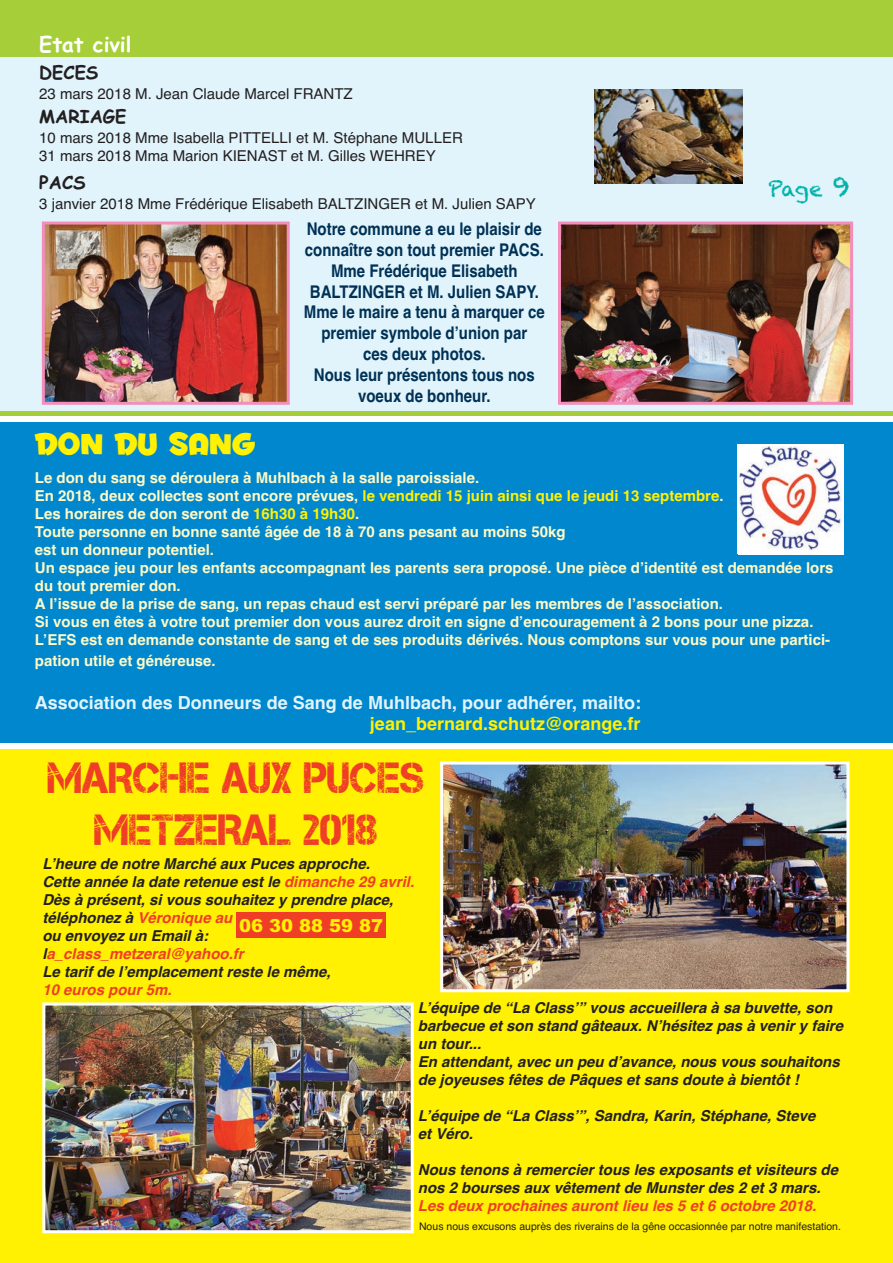
<style>
.page{position:relative;width:893px;height:1263px;background:#fff}
.page>*{position:absolute;margin:0;border:0;box-sizing:border-box;transform-origin:0 0}
.t1{font:43.5px/52.2px "Captureit";color:#ef3e25;text-align:center;scale:.94 1}
.t2{font:36px "Fontdinerdotcom Huggable";color:#fff101}
.t3{font:700 21px "Comic Sans MS";color:#fff}
.t4{font:21px "Chalkduster";color:#00b2aa}
.t5{font:700 18px "Helvetica";color:#e1f4fc}
.t6{font:700 18px "Helvetica";color:#fff101}
.t7{font:700 18px "Comic Sans MS";color:#231f20}
.t8{font:900 18px "Arial";color:#fff101}
.t9{font:700 17.4px/21px "Helvetica";color:#003155;text-align:center;scale:.86 1}
.t10{font:700 15px/18px "Helvetica";color:#fffac6}
.t11{font:italic 700 15px/18px "Helvetica";color:#231f20}
.t12{font:15px/18px "Helvetica";color:#231f20}
.t13{font:italic 700 15px "Helvetica";color:#ef3e25}
.t14{font:10.5px "Helvetica";color:#231f20}
.s1{font-size:27px}
.s2{color:#fff101}
.s3{color:#ef3e25}
</style>
<div class="page">
<div style="left:0;top:749px;width:893px;height:514px;background:#fff101"></div>
<div style="left:0;top:0;width:893px;height:415px;background:#a6ce39"></div>
<div style="left:0;top:57px;width:893px;height:158px;background:#e1f4fc"></div>
<img style="left:595px;top:89px;width:147px;height:94px">
<img style="left:444px;top:765px;width:401px;height:223px">
<div style="left:440px;top:761px;width:409px;height:231px;border:3px solid #fff"></div>
<img style="left:46px;top:1006px;width:364px;height:223px">
<div style="left:42px;top:1002px;width:372px;height:231px;border:3px solid #fff"></div>
<div style="left:236px;top:912px;width:149px;height:25px;background:#ef3e25"></div>
<div style="left:0;top:215px;width:893px;height:196px;background:#e1f4fc"></div>
<img style="left:46px;top:226px;width:240px;height:175px">
<div style="left:42px;top:222px;width:248px;height:183px;border:3px solid #f38eba"></div>
<img style="left:562px;top:226px;width:287px;height:175px">
<div style="left:558px;top:222px;width:295px;height:183px;border:3px solid #f38eba"></div>
<div style="left:0;top:422px;width:893px;height:321px;background:#0087ce"></div>
<div style="left:737px;top:444px;width:107px;height:110px;background:#fff"></div>
<img style="left:739px;top:447px;width:103px;height:106px">
<h3 class="t3" style="left:39px;top:32px;width:94px">Etat civil</h3>
<p class="t7" style="left:39px;top:62px;width:61px">DECES</p>
<p class="t12" style="left:39px;top:85px;width:315px">23 mars 2018 M. Jean Claude Marcel FRANTZ</p>
<p class="t7" style="left:39px;top:106px;width:89px">MARIAGE</p>
<p class="t12" style="left:39px;top:129px;width:425px">10 mars 2018 Mme Isabella PITTELLI et M. Stéphane MULLER<br>31 mars 2018 Mma Marion KIENAST et M. Gilles WEHREY</p>
<p class="t7" style="left:39px;top:172px;width:48px">PACS</p>
<p class="t12" style="left:39px;top:195px;width:498px">3 janvier 2018 Mme Frédérique Elisabeth BALTZINGER et M. Julien SAPY</p>
<p class="t9" style="left:304px;top:218px;width:282px">Notre commune a eu le plaisir de connaître son tout premier PACS.<br>Mme Frédérique Elisabeth<br>BALTZINGER et M. Julien SAPY.<br>Mme le maire a tenu à marquer ce premier symbole d’union par<br>ces deux photos.<br>Nous leur présentons tous nos voeux de bonheur.</p>
<h3 class="t4" style="left:768px;top:177px;width:83px">Page <span class="s1">9</span></h3>
<h2 class="t2" style="left:35px;top:422px;width:222px">DON DU SANG</h2>
<p class="t10" style="left:35px;top:469px;width:800px">Le don du sang se déroulera à Muhlbach à la salle paroissiale.<br>En 2018, deux collectes sont encore prévues, <span class="s2">le vendredi 15 juin ainsi que le jeudi 13 septembre</span>.<br>Les horaires de don seront de <span class="s2">16h30 à 19h30</span>.<br>Toute personne en bonne santé âgée de 18 à 70 ans pesant au moins 50kg<br>est un donneur potentiel.<br>Un espace jeu pour les enfants accompagnant les parents sera proposé. Une pièce d’identité est demandée lors du tout premier don.<br>A l’issue de la prise de sang, un repas chaud est servi préparé par les membres de l’association.<br>Si vous en êtes à votre tout premier don vous aurez droit en signe d’encouragement à 2 bons pour une pizza.<br>L’EFS est en demande constante de sang et de ses produits dérivés. Nous comptons sur vous pour une partici-</p>
<p class="t10" style="left:35px;top:651px;width:182px">pation utile et généreuse.</p>
<p class="t5" style="left:35px;top:692px;width:608px">Association des Donneurs de Sang de Muhlbach, pour adhérer, mailto:</p>
<p class="t6" style="left:370px;top:714px;width:272px">jean_bernard.schutz@orange.fr</p>
<h1 class="t1" style="left:48px;top:752px;width:402px">MARCHE AUX PUCES<br>METZERAL 2018</h1>
<p class="t11" style="left:42px;top:854px;width:373px">L’heure de notre Marché aux Puces approche.<br>Cette année la date retenue est le <span class="s3">dimanche 29 avril.<br></span>Dès à présent, si vous souhaitez y prendre place, téléphonez à <span class="s3">Véronique au<br></span>ou envoyez un Email à:<br>l<span class="s3">a_class_metzeral@yahoo.fr<br></span>Le tarif de l’emplacement reste le même,</p>
<p class="t13" style="left:42px;top:981px;width:131px">10 euros pour 5m.</p>
<p class="t8" style="left:239px;top:915px;width:146px">06 30 88 59 87</p>
<p class="t11" style="left:418px;top:998px;width:427px">L’équipe de “La Class’” vous accueillera à sa buvette, son barbecue et son stand gâteaux. N’hésitez pas à venir y faire un tour...<br>En attendant, avec un peu d’avance, nous vous souhaitons de joyeuses fêtes de Pâques et sans doute à bientôt !</p>
<p class="t11" style="left:418px;top:1106px;width:399px">L’équipe de “La Class’”, Sandra, Karin, Stéphane, Steve et Véro.</p>
<p class="t11" style="left:418px;top:1160px;width:422px">Nous tenons à remercier tous les exposants et visiteurs de nos 2 bourses aux vêtement de Munster des 2 et 3 mars.</p>
<p class="t13" style="left:418px;top:1197px;width:400px">Les deux prochaines auront lieu les 5 et 6 octobre 2018.</p>
<p class="t14" style="left:419px;top:1220px;width:423px">Nous nous excusons auprès des riverains de la gêne occasionnée par notre manifestation.</p>
</div>
